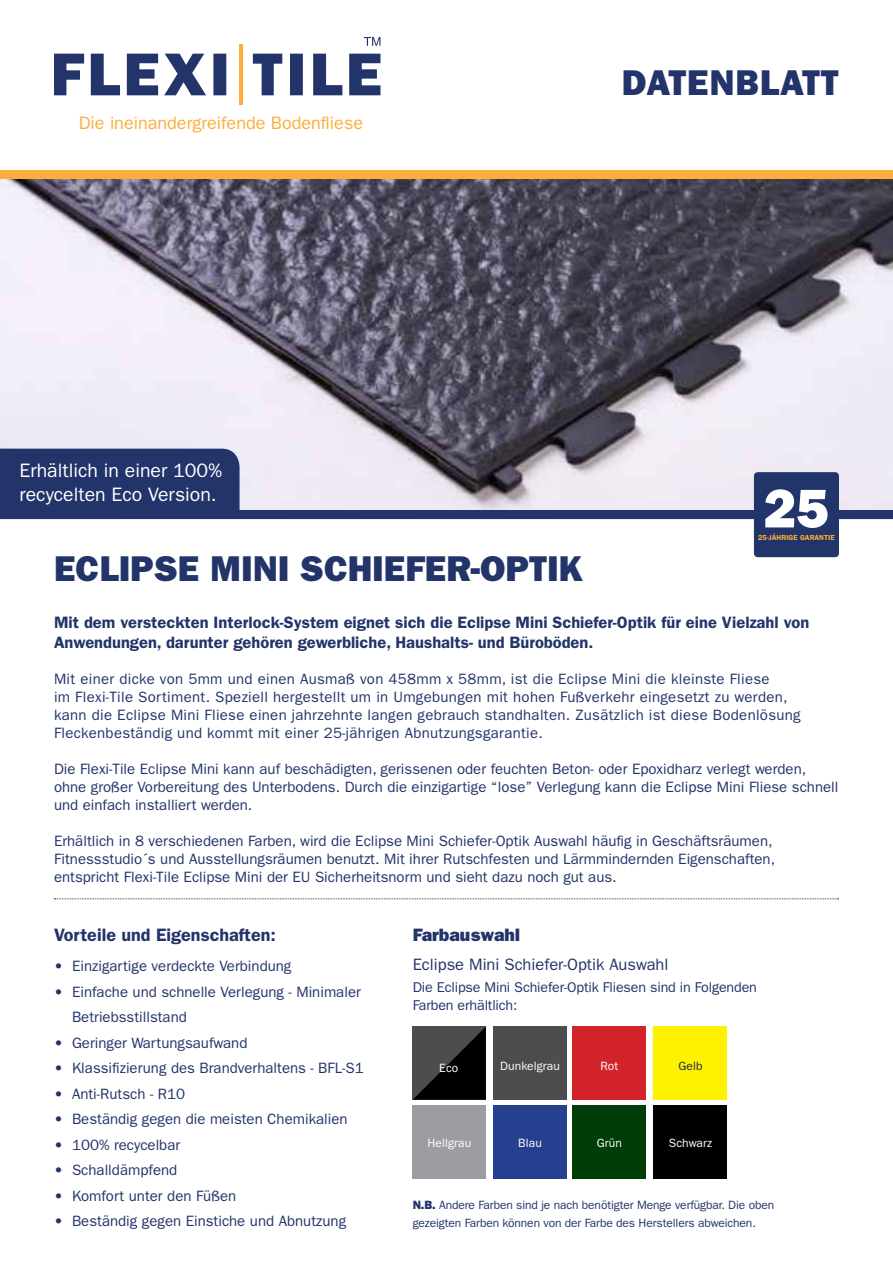
<style>
.page{position:relative;width:893px;height:1263px;background:#fff}
.page>*{position:absolute;margin:0;border:0;box-sizing:border-box;transform-origin:0 0}
.t1{font:36px "ITC Franklin Gothic Std Hvy";color:#22346a}
.t2{font:36px "ITC Franklin Gothic Std Hvy";letter-spacing:.02em;color:#22346a}
.t3{font:19.5px/23.4px "ITC Franklin Gothic Std";color:#fff}
.t4{font:18px "ITC Franklin Gothic Std";color:#fbae3b}
.t5{font:600 18px "ITC Franklin Gothic Std";color:#22346a}
.t6{font:18px "ITC Franklin Gothic Std Hvy";color:#22346a}
.t7{font:600 16.5px/19.8px "ITC Franklin Gothic Std";color:#22346a}
.t8{font:16.5px "ITC Franklin Gothic Std";color:#22346a}
.t9{font:15px/18px "ITC Franklin Gothic Std";color:#22346a}
.t10{font:15px/18px "ITC Franklin Gothic Std";letter-spacing:.02em;color:#22346a}
.t11{font:14.25px/18px "ITC Franklin Gothic Std";letter-spacing:-.01em;color:#22346a}
.t12{font:12px/18px "ITC Franklin Gothic Std";letter-spacing:-.01em;color:#22346a}
.t13{font:12px "ITC Franklin Gothic Std";letter-spacing:.01em;color:#fff}
.t14{font:12px "ITC Franklin Gothic Std";color:#182651}
.t15{font:600 7.35px "ITC Franklin Gothic Std";letter-spacing:.005em;color:#fbad3c}
.s1{font-family:"ITC Franklin Gothic Std Hvy"}
</style>
<div class="page">
<img style="left:0;top:179px;width:893px;height:332px">
<svg style="left:54px;top:898px;width:785px;height:1px"></svg>
<div style="left:0;top:449px;width:240px;height:62px;background:#22346a"></div>
<div style="left:0;top:170px;width:893px;height:9px;background:#fbae3b"></div>
<div style="left:0;top:511px;width:893px;height:8px;background:#22346a"></div>
<svg style="left:413px;top:1026px;width:73px;height:74px;background:#262627"></svg>
<div style="left:654px;top:1105px;width:73px;height:73px;background:#000"></div>
<div style="left:573px;top:1105px;width:73px;height:73px;background:#003d08"></div>
<div style="left:654px;top:1026px;width:73px;height:74px;background:#fff200"></div>
<div style="left:573px;top:1026px;width:73px;height:74px;background:#d2232a"></div>
<div style="left:493px;top:1105px;width:74px;height:73px;background:#25408f"></div>
<div style="left:413px;top:1105px;width:73px;height:73px;background:#9b9da0"></div>
<div style="left:493px;top:1026px;width:74px;height:74px;background:#4d4d4f"></div>
<div style="left:754px;top:472px;width:85px;height:85px;background:#22356b;border-radius:4px"></div>
<svg style="left:765px;top:489px;width:62px;height:39px"></svg>
<svg style="left:364px;top:37px;width:16px;height:9px"></svg>
<svg style="left:253px;top:54px;width:127px;height:41px"></svg>
<svg style="left:54px;top:54px;width:172px;height:41px"></svg>
<hr style="left:239px;top:44px;width:4px;height:61px;background:#fbae3b">
<p class="t4" style="left:79px;top:113px;width:286px">Die ineinandergreifende Bodenfliese</p>
<h1 class="t2" style="left:622px;top:61px;width:219px">DATENBLATT</h1>
<h2 class="t3" style="left:20px;top:459px;width:204px">Erhältlich in einer 100% recycelten Eco Version.</h2>
<h1 class="t1" style="left:54px;top:548px;width:530px">ECLIPSE MINI SCHIEFER-OPTIK</h1>
<p class="t15" style="left:758px;top:533px;width:78px">25-JÄHRIGE GARANTIE</p>
<p class="t7" style="left:54px;top:613px;width:757px">Mit dem versteckten Interlock-System eignet sich die Eclipse Mini Schiefer-Optik für eine Vielzahl von<br>Anwendungen, darunter gehören gewerbliche, Haushalts- und Büroböden.</p>
<p class="t10" style="left:54px;top:670px;width:748px">Mit einer dicke von 5mm und einen Ausmaß von 458mm x 58mm, ist die Eclipse Mini die kleinste Fliese<br>im Flexi-Tile Sortiment. Speziell hergestellt um in Umgebungen mit hohen Fußverkehr eingesetzt zu werden, kann die Eclipse Mini Fliese einen jahrzehnte langen gebrauch standhalten. Zusätzlich ist diese Bodenlösung Fleckenbeständig und kommt mit einer 25-jährigen Abnutzungsgarantie.</p>
<p class="t9" style="left:54px;top:760px;width:786px">Die Flexi-Tile Eclipse Mini kann auf beschädigten, gerissenen oder feuchten Beton- oder Epoxidharz verlegt werden, ohne großer Vorbereitung des Unterbodens. Durch die einzigartige “lose” Verlegung kann die Eclipse Mini Fliese schnell und einfach installiert werden.</p>
<p class="t9" style="left:54px;top:832px;width:723px">Erhältlich in 8 verschiedenen Farben, wird die Eclipse Mini Schiefer-Optik Auswahl häufig in Geschäftsräumen,<br>Fitnessstudio´s und Ausstellungsräumen benutzt. Mit ihrer Rutschfesten und Lärmmindernden Eigenschaften, entspricht Flexi-Tile Eclipse Mini der EU Sicherheitsnorm und sieht dazu noch gut aus.</p>
<p class="t5" style="left:54px;top:924px;width:223px">Vorteile und Eigenschaften:</p>
<p class="t9" style="left:54px;top:957px;width:239px"><span class="s1">•</span> Einzigartige verdeckte Verbindung</p>
<p class="t9" style="left:72px;top:979px;width:290px;line-height:25.5px;text-indent:-18px"><span class="s1">•</span> Einfache und schnelle Verlegung - Minimaler<br>Betriebsstillstand</p>
<p class="t9" style="left:54px;top:1033px;width:195px"><span class="s1">•</span> Geringer Wartungsaufwand</p>
<p class="t9" style="left:54px;top:1059px;width:311px"><span class="s1">•</span> Klassifizierung des Brandverhaltens - BFL-S1</p>
<p class="t9" style="left:54px;top:1084px;width:133px"><span class="s1">•</span> Anti-Rutsch - R10</p>
<p class="t9" style="left:54px;top:1110px;width:295px"><span class="s1">•</span> Beständig gegen die meisten Chemikalien</p>
<p class="t9" style="left:54px;top:1135px;width:128px"><span class="s1">•</span> 100% recycelbar</p>
<p class="t9" style="left:54px;top:1161px;width:125px"><span class="s1">•</span> Schalldämpfend</p>
<p class="t9" style="left:54px;top:1186px;width:184px"><span class="s1">•</span> Komfort unter den Füßen</p>
<p class="t9" style="left:54px;top:1212px;width:294px"><span class="s1">•</span> Beständig gegen Einstiche und Abnutzung</p>
<p class="t6" style="left:413px;top:924px;width:109px">Farbauswahl</p>
<p class="t8" style="left:413px;top:954px;width:257px">Eclipse Mini Schiefer-Optik Auswahl</p>
<p class="t11" style="left:413px;top:978px;width:346px">Die Eclipse Mini Schiefer-Optik Fliesen sind in Folgenden<br>Farben erhältlich:</p>
<p class="t13" style="left:439px;top:1061px;width:21px">Eco</p>
<p class="t13" style="left:500px;top:1059px;width:61px">Dunkelgrau</p>
<p class="t13" style="left:600px;top:1059px;width:19px">Rot</p>
<p class="t14" style="left:678px;top:1059px;width:26px">Gelb</p>
<p class="t13" style="left:427px;top:1136px;width:45px">Hellgrau</p>
<p class="t13" style="left:518px;top:1136px;width:25px">Blau</p>
<p class="t13" style="left:597px;top:1136px;width:27px">Grün</p>
<p class="t13" style="left:669px;top:1136px;width:45px">Schwarz</p>
<p class="t12" style="left:413px;top:1195px;width:363px"><span class="s1">N.B.</span> Andere Farben sind je nach benötigter Menge verfügbar. Die oben gezeigten Farben können von der Farbe des Herstellers abweichen.</p>
</div>
